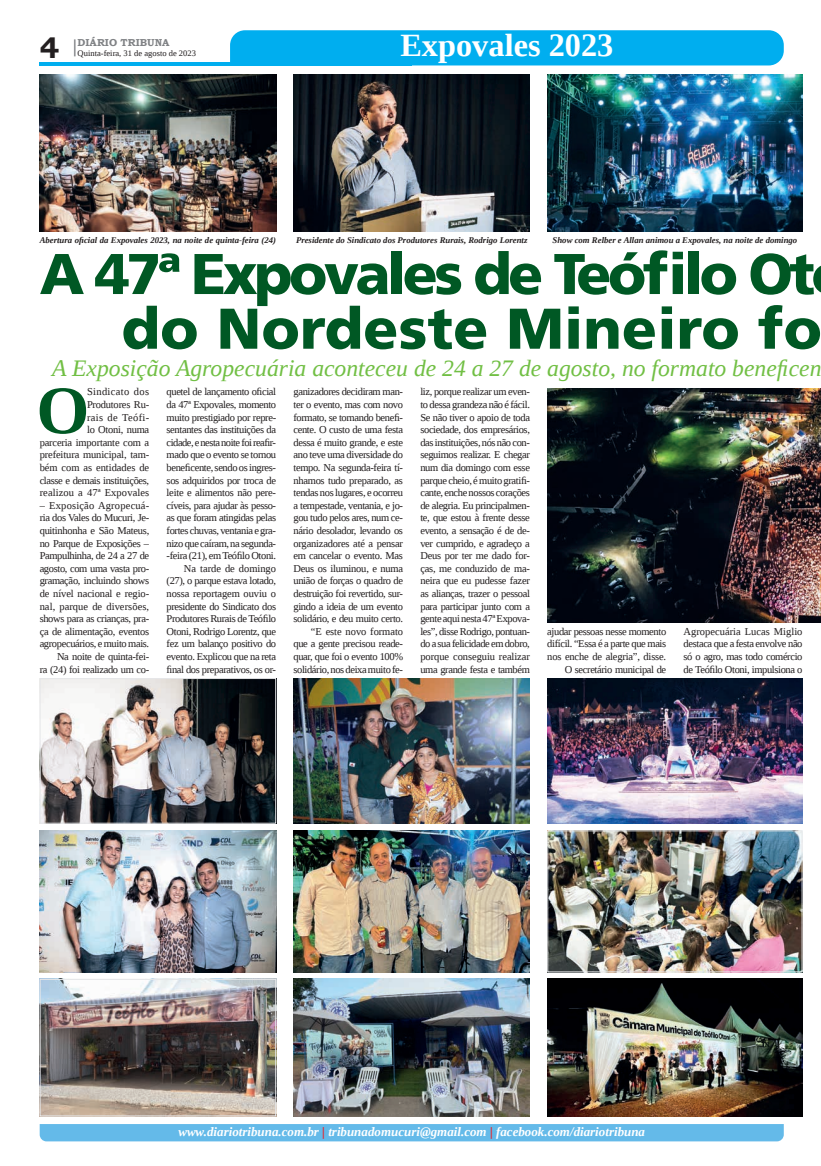
<style>
.page{position:relative;width:821px;height:1166px;background:#fff}
.page>*{position:absolute;margin:0;border:0;box-sizing:border-box;transform-origin:0 0}
.t1{font:700 68.25px "Liberation Serif";color:#005824}
.t2{font:900 57.31px/54.7px "Frutiger LT Std";letter-spacing:-.06em;color:#005824;text-align:right}
.t3{font:700 32.38px "Liberation Serif";color:#fff}
.t4{font:700 29.31px "Bookman Old Style";color:#231f20}
.t5{font:italic 23.62px "Liberation Serif";color:#71bf44}
.t6{font:italic 700 12.95px "Liberation Serif";color:#fff}
.t7{font:10.5px/12.6px "Liberation Serif";letter-spacing:-.035em;color:#231f20;text-align:right}
.t8{font:10.5px/12.6px "Liberation Serif";letter-spacing:-.01em;color:#231f20;text-align:right}
.t9{font:700 10.06px "Bookman Old Style";color:#808285}
.t10{font:italic 700 8.75px "Liberation Serif";color:#231f20}
.t11{font:8.4px "Liberation Serif";color:#231f20}
.s1{color:#ee1d23}
</style>
<div class="page">
<svg style="left:74px;top:39px;width:2px;height:17px"></svg>
<hr style="left:40px;top:62px;width:372px;height:3px;background:#00aeef">
<div style="left:230px;top:30px;width:554px;height:35px;background:#00aeef"></div>
<div style="left:40px;top:1124px;width:744px;height:17px;background:#64bae9"></div>
<img style="left:40px;top:74px;width:236px;height:158px">
<img style="left:294px;top:74px;width:236px;height:158px">
<img style="left:547px;top:74px;width:256px;height:158px">
<img style="left:547px;top:388px;width:274px;height:235px">
<img style="left:42px;top:680px;width:232px;height:141px">
<div style="left:40px;top:678px;width:236px;height:145px;border:1px solid #e6e7e9"></div>
<img style="left:294px;top:678px;width:236px;height:145px">
<img style="left:547px;top:678px;width:256px;height:145px">
<img style="left:549px;top:832px;width:252px;height:138px">
<div style="left:547px;top:830px;width:256px;height:142px;border:1px solid #e6e7e9"></div>
<img style="left:294px;top:830px;width:236px;height:142px">
<img style="left:40px;top:830px;width:236px;height:142px">
<img style="left:42px;top:981px;width:232px;height:133px">
<div style="left:40px;top:979px;width:236px;height:137px;border:1px solid #e6e7e9"></div>
<img style="left:294px;top:979px;width:236px;height:137px">
<img style="left:547px;top:979px;width:256px;height:137px">
<h3 class="t4" style="left:40px;top:27px;width:21px">4</h3>
<p class="t9" style="left:78px;top:35px;width:93px">DIÁRIO TRIBUNA</p>
<p class="t11" style="left:78px;top:48px;width:120px">Quinta-feira, 31 de agosto de 2023</p>
<h3 class="t3" style="left:400px;top:24px;width:215px">Expovales 2023</h3>
<p class="t10" style="left:40px;top:235px;width:238px">Abertura oficial da Expovales 2023, na noite de quinta-feira (24)</p>
<p class="t10" style="left:296px;top:235px;width:233px">Presidente do Sindicato dos Produtores Rurais, Rodrigo Lorentz</p>
<p class="t10" style="left:553px;top:235px;width:246px">Show com Relber e Allan animou a Expovales, na noite de domingo</p>
<h2 class="t2" style="left:40px;top:246px;width:784px">A 47ª Expovales de Teófilo Ot do Nordeste Mineiro fo</h2>
<h3 class="t5" style="left:52px;top:353px;width:771px">A Exposição Agropecuária aconteceu de 24 a 27 de agosto, no formato beneficen</h3>
<h1 class="t1" style="left:36px;top:364px;width:55px">O</h1>
<p class="t8" style="left:40px;top:385px;width:111px">Sindicato dos<br>Produtores Ru-<br>rais de Teófi-<br>lo Otoni, numa<br>parceria importante com a prefeitura municipal, tam&shy;bém com as entidades de classe e demais instituições, realizou a 47ª Expovales</p>
<p class="t7" style="left:40px;top:499px;width:111px">– Exposição Agropecuá&shy;ria dos Vales do Mucuri, Je&shy;quitinhonha e São Mateus, no Parque de Exposições –<br>Pampulhinha, de 24 a 27 de agosto, com uma vasta pro&shy;gramação, incluindo shows de nível nacional e regio&shy;nal, parque de diversões, shows para as crianças, pra&shy;ça de alimentação, eventos agropecuários, e muito mais.<br>Na noite de quinta-fei-<br>ra (24) foi realizado um co-</p>
<p class="t7" style="left:167px;top:385px;width:111px">quetel de lançamento oficial da 47ª Expovales, momento muito prestigiado por repre&shy;sentantes das instituições da cidade, e nesta noite foi reafir&shy;mado que o evento se tornou beneficente, sendo os ingres&shy;sos adquiridos por troca de leite e alimentos não pere&shy;cíveis, para ajudar às pesso&shy;as que foram atingidas pelas fortes chuvas, ventania e gra&shy;nizo que caíram, na segunda--feira (21), em Teófilo Otoni.<br>Na tarde de domingo (27), o parque estava lotado, nossa reportagem ouviu o presidente do Sindicato dos<br>Produtores Rurais de Teófilo<br>Otoni, Rodrigo Lorentz, que fez um balanço positivo do evento. Explicou que na reta final dos preparativos, os or-</p>
<p class="t7" style="left:294px;top:385px;width:111px">ganizadores decidiram man&shy;ter o evento, mas com novo formato, se tornando benefi&shy;cente. O custo de uma festa dessa é muito grande, e este ano teve uma diversidade do tempo. Na segunda-feira tí&shy;nhamos tudo preparado, as tendas nos lugares, e ocorreu a tempestade, ventania, e jo&shy;gou tudo pelos ares, num ce&shy;nário desolador, levando os organizadores até a pensar em cancelar o evento. Mas<br>Deus os iluminou, e numa união de forças o quadro de destruição foi revertido, sur&shy;gindo a ideia de um evento solidário, e deu muito certo. “E este novo formato<br>que a gente precisou reade&shy;quar, que foi o evento 100% solidário, nos deixa muito fe-</p>
<p class="t7" style="left:420px;top:385px;width:111px;text-align:justify">liz, porque realizar um even&shy;to dessa grandeza não é fácil.<br>Se não tiver o apoio de toda sociedade, dos empresários, das instituições, nós não con&shy;seguimos realizar. E chegar num dia domingo com esse parque cheio, é muito gratifi&shy;cante, enche nossos corações de alegria. Eu principalmen&shy;te, que estou à frente desse evento, a sensação é de de&shy;ver cumprido, e agradeço a Deus por ter me dado for&shy;ças, me conduzido de ma&shy;neira que eu pudesse fazer as alianças, trazer o pessoal para participar junto com a gente aqui nesta 47ª Expova&shy;les”, disse Rodrigo, pontuan&shy;do a sua felicidade em dobro, porque conseguiu realizar uma grande festa e também</p>
<p class="t7" style="left:547px;top:625px;width:120px">ajudar pessoas nesse momento difícil. “Essa é a parte que mais nos enche de alegria”, disse.<br>O secretário municipal de</p>
<p class="t7" style="left:684px;top:625px;width:120px;text-align:justify">Agropecuária Lucas Miglio destaca que a festa envolve não só o agro, mas todo comércio de Teófilo Otoni, impulsiona o</p>
<p class="t6" style="left:178px;top:1123px;width:468px">www.diariotribuna.com.br <span class="s1">|</span> tribunadomucuri@gmail.com <span class="s1">|</span> facebook.com/diariotribuna</p>
</div>
